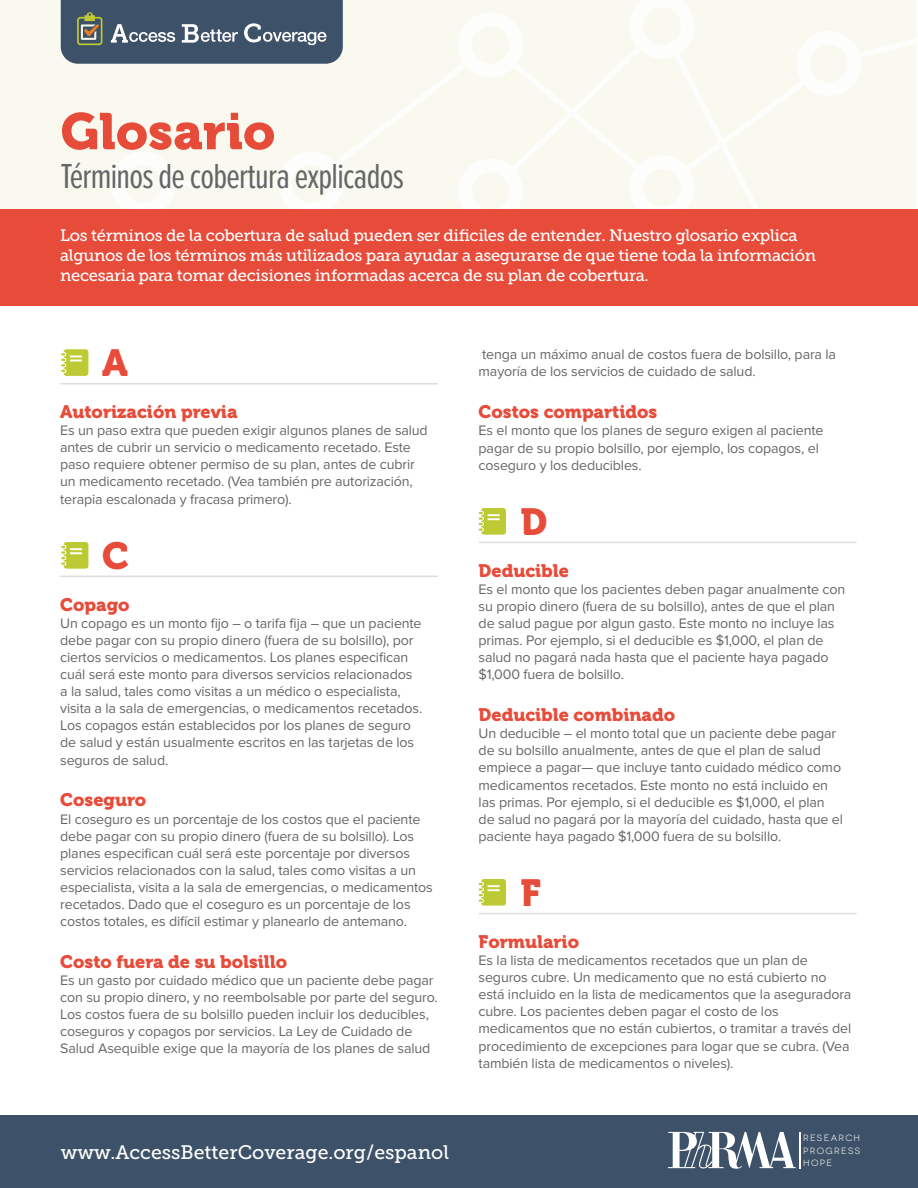
<style>
.page{position:relative;width:918px;height:1188px;background:#fff}
.page>*{position:absolute;margin:0;border:0;box-sizing:border-box;transform-origin:0 0}
.t1{font:51px "Museo 900";color:#e74b39}
.t2{font:37.5px "Museo 900";color:#e74b39}
.t3{font:36px "Proxima Nova Ex Cn";letter-spacing:-.02em;color:#656666}
.t4{font:19.5px "Museo Slab 500";color:#fff}
.t5{font:18px "Museo 900";color:#e74b39}
.t6{font:16.5px/19.8px "Museo Slab 500";letter-spacing:-.02em;color:#fff}
.t7{font:14.25px/17.1px "Proxima Nova";letter-spacing:-.01em;color:#656666}
.t8{font:9px/12.3px "Novecentowide";letter-spacing:.15em;color:#fff;text-align:justify}
</style>
<div class="page">
<svg style="left:0;top:0;width:918px;height:385px;fill:#f9f9f0"></svg>
<div style="left:0;top:209px;width:918px;height:96px;background:#e74b39"></div>
<svg style="left:61px;top:0;width:282px;height:64px;background:#4f6173"></svg>
<hr style="left:60px;top:383px;width:378px;height:1px;background:#dcdddf">
<hr style="left:60px;top:576px;width:378px;height:1px;background:#dcdddf">
<hr style="left:479px;top:542px;width:378px;height:1px;background:#dcdddf">
<hr style="left:479px;top:913px;width:378px;height:1px;background:#dcdddf">
<div style="left:0;top:1116px;width:918px;height:72px;background:#3d5268"></div>
<svg style="left:668px;top:1132px;width:128px;height:37px"></svg>
<hr style="left:799px;top:1132px;width:1px;height:37px;background:#fff">
<svg style="left:61px;top:349px;width:27px;height:27px"></svg>
<svg style="left:61px;top:542px;width:27px;height:27px"></svg>
<svg style="left:478px;top:508px;width:28px;height:27px"></svg>
<svg style="left:478px;top:879px;width:28px;height:27px"></svg>
<p class="t1" style="left:61px;top:102px;width:216px">Glosario</p>
<p class="t3" style="left:61px;top:156px;width:345px">Términos de cobertura explicados</p>
<p class="t6" style="left:60px;top:226px;width:757px">Los términos de la cobertura de salud pueden ser dificiles de entender. Nuestro glosario explica algunos de los términos más utilizados para ayudar a asegurarse de que tiene toda la información necesaria para tomar decisiones informadas acerca de su plan de cobertura.</p>
<p class="t2" style="left:102px;top:342px;width:27px">A</p>
<p class="t5" style="left:60px;top:402px;width:179px">Autorización previa</p>
<p class="t7" style="left:60px;top:422px;width:369px">Es un paso extra que pueden exigir algunos planes de salud antes de cubrir un servicio o medicamento recetado. Este paso requiere obtener permiso de su plan, antes de cubrir un medicamento recetado. (Vea también pre autorización, terapia escalonada y fracasa primero).</p>
<p class="t2" style="left:102px;top:534px;width:28px">C</p>
<p class="t5" style="left:60px;top:594px;width:71px">Copago</p>
<p class="t7" style="left:60px;top:615px;width:364px">Un copago es un monto fijo – o tarifa fija – que un paciente debe pagar con su propio dinero (fuera de su bolsillo), por ciertos servicios o medicamentos. Los planes especifican cuál será este monto para diversos servicios relacionados a la salud, tales como visitas a un médico o especialista, visita a la sala de emergencias, o medicamentos recetados.<br>Los copagos están establecidos por los planes de seguro de salud y están usualmente escritos en las tarjetas de los seguros de salud.</p>
<p class="t5" style="left:60px;top:790px;width:87px">Coseguro</p>
<p class="t7" style="left:60px;top:810px;width:374px">El coseguro es un porcentaje de los costos que el paciente debe pagar con su propio dinero (fuera de su bolsillo). Los planes especifican cuál será este porcentaje por diversos servicios relacionados con la salud, tales como visitas a un especialista, visita a la sala de emergencias, o medicamentos recetados. Dado que el coseguro es un porcentaje de los costos totales, es difícil estimar y planearlo de antemano.</p>
<p class="t5" style="left:60px;top:951px;width:228px">Costo fuera de su bolsillo</p>
<p class="t7" style="left:60px;top:972px;width:379px">Es un gasto por cuidado médico que un paciente debe pagar con su propio dinero, y no reembolsable por parte del seguro.<br>Los costos fuera de su bolsillo pueden incluir los deducibles, coseguros y copagos por servicios. La Ley de Cuidado de Salud Asequible exige que la mayoría de los planes de salud</p>
<p class="t7" style="left:479px;top:346px;width:359px">tenga un máximo anual de costos fuera de bolsillo, para la mayoría de los servicios de cuidado de salud.</p>
<p class="t5" style="left:479px;top:402px;width:180px">Costos compartidos</p>
<p class="t7" style="left:479px;top:422px;width:346px">Es el monto que los planes de seguro exigen al paciente pagar de su propio bolsillo, por ejemplo, los copagos, el coseguro y los deducibles.</p>
<p class="t2" style="left:521px;top:500px;width:28px">D</p>
<p class="t5" style="left:479px;top:560px;width:92px">Deducible</p>
<p class="t7" style="left:479px;top:581px;width:368px">Es el monto que los pacientes deben pagar anualmente con su propio dinero (fuera de su bolsillo), antes de que el plan de salud pague por algun gasto. Este monto no incluye las primas. Por ejemplo, si el deducible es $1,000, el plan de salud no pagará nada hasta que el paciente haya pagado $1,000 fuera de bolsillo.</p>
<p class="t5" style="left:479px;top:705px;width:198px">Deducible combinado</p>
<p class="t7" style="left:479px;top:725px;width:366px">Un deducible – el monto total que un paciente debe pagar de su bolsillo anualmente, antes de que el plan de salud empiece a pagar— que incluye tanto cuidado médico como medicamentos recetados. Este monto no está incluido en las primas. Por ejemplo, si el deducible es $1,000, el plan de salud no pagará por la mayoría del cuidado, hasta que el paciente haya pagado $1,000 fuera de su bolsillo.</p>
<p class="t2" style="left:521px;top:872px;width:22px">F</p>
<p class="t5" style="left:479px;top:931px;width:102px">Formulario</p>
<p class="t7" style="left:479px;top:952px;width:374px">Es la lista de medicamentos recetados que un plan de seguros cubre. Un medicamento que no está cubierto no está incluido en la lista de medicamentos que la aseguradora cubre. Los pacientes deben pagar el costo de los medicamentos que no están cubiertos, o tramitar a través del procedimiento de excepciones para logar que se cubra. (Vea también lista de medicamentos o niveles).</p>
<p class="t4" style="left:61px;top:1141px;width:390px">www.AccessBetterCoverage.org/espanol</p>
<p class="t8" style="left:803px;top:1132px;width:59px">RESEARCH PROGRESS HOPE</p>
</div>
